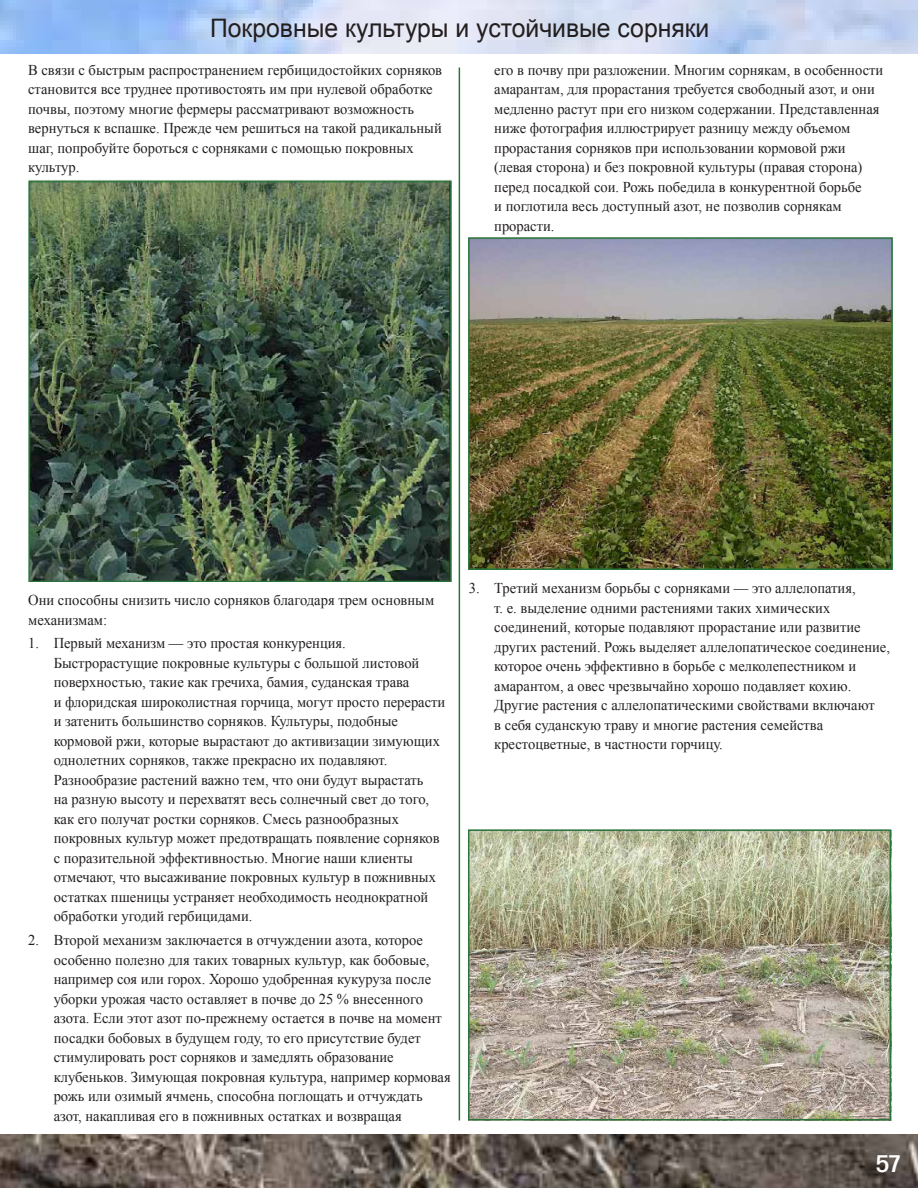
<style>
.page{position:relative;width:918px;height:1188px;background:#fff}
.page>*{position:absolute;margin:0;border:0;box-sizing:border-box;transform-origin:0 0}
.Arial{font:25.5px "Arial";color:#231f20}
.t1{font:500 24px "Forma DJR Display";color:#fff}
.t2{font:15px/19.5px "Times New Roman";color:#231f20}
</style>
<div class="page">
<img style="left:0;top:0;width:918px;height:54px">
<img style="left:0;top:1134px;width:918px;height:54px">
<hr style="left:459px;top:68px;width:1px;height:1052px;background:#29753a">
<img style="left:471px;top:832px;width:417px;height:285px">
<div style="left:468px;top:829px;width:423px;height:291px;border:2px solid #29753a"></div>
<img style="left:28px;top:179px;width:424px;height:402px">
<img style="left:469px;top:238px;width:423px;height:332px">
<p class="Arial" style="left:210px;top:11px;width:501px">Покровные культуры и устойчивые сорняки</p>
<p class="t2" style="left:28px;top:60px;width:415px">В связи с быстрым распространением гербицидостойких сорняков становится все труднее противостоять им при нулевой обработке почвы, поэтому многие фермеры рассматривают возможность вернуться к вспашке. Прежде чем решиться на такой радикальный шаг, попробуйте бороться с сорняками с помощью покровных культур.</p>
<p class="t2" style="left:494px;top:60px;width:391px">его в почву при разложении. Многим сорнякам, в особенности амарантам, для прорастания требуется свободный азот, и они медленно растут при его низком содержании. Представленная ниже фотография иллюстрирует разницу между объемом прорастания сорняков при использовании кормовой ржи (левая сторона) и без покровной культуры (правая сторона) перед посадкой сои. Рожь победила в конкурентной борьбе<br>и поглотила весь доступный азот, не позволив сорнякам прорасти.</p>
<p class="t2" style="left:28px;top:590px;width:408px">Они способны снизить число сорняков благодаря трем основным механизмам:</p>
<p class="t2" style="left:54px;top:633px;width:393px;text-indent:-26px">1. Первый механизм — это простая конкуренция.<br>Быстрорастущие покровные культуры с большой листовой поверхностью, такие как гречиха, бамия, суданская трава<br>и флоридская широколистная горчица, могут просто перерасти и затенить большинство сорняков. Культуры, подобные кормовой ржи, которые вырастают до активизации зимующих однолетних сорняков, также прекрасно их подавляют.<br>Разнообразие растений важно тем, что они будут вырастать<br>на разную высоту и перехватят весь солнечный свет до того, как его получат ростки сорняков. Смесь разнообразных покровных культур может предотвращать появление сорняков с поразительной эффективностью. Многие наши клиенты отмечают, что высаживание покровных культур в пожнивных остатках пшеницы устраняет необходимость неоднократной обработки угодий гербицидами.</p>
<p class="t2" style="left:54px;top:930px;width:399px;text-indent:-26px">2. Второй механизм заключается в отчуждении азота, которое особенно полезно для таких товарных культур, как бобовые, например соя или горох. Хорошо удобренная кукуруза после уборки урожая часто оставляет в почве до 25 % внесенного азота. Если этот азот по-прежнему остается в почве на момент посадки бобовых в будущем году, то его присутствие будет стимулировать рост сорняков и замедлять образование клубеньков. Зимующая покровная культура, например кормовая рожь или озимый ячмень, способна поглощать и отчуждать азот, накапливая его в пожнивных остатках и возвращая</p>
<p class="t2" style="left:494px;top:578px;width:397px;text-indent:-26px">3. Третий механизм борьбы с сорняками — это аллелопатия,<br>т. е. выделение одними растениями таких химических соединений, которые подавляют прорастание или развитие других растений. Рожь выделяет аллелопатическое соединение, которое очень эффективно в борьбе с мелколепестником и амарантом, а овес чрезвычайно хорошо подавляет кохию.<br>Другие растения с аллелопатическими свойствами включают<br>в себя суданскую траву и многие растения семейства крестоцветные, в частности горчицу.</p>
<h2 class="t1" style="left:876px;top:1149px;width:25px">57</h2>
</div>
